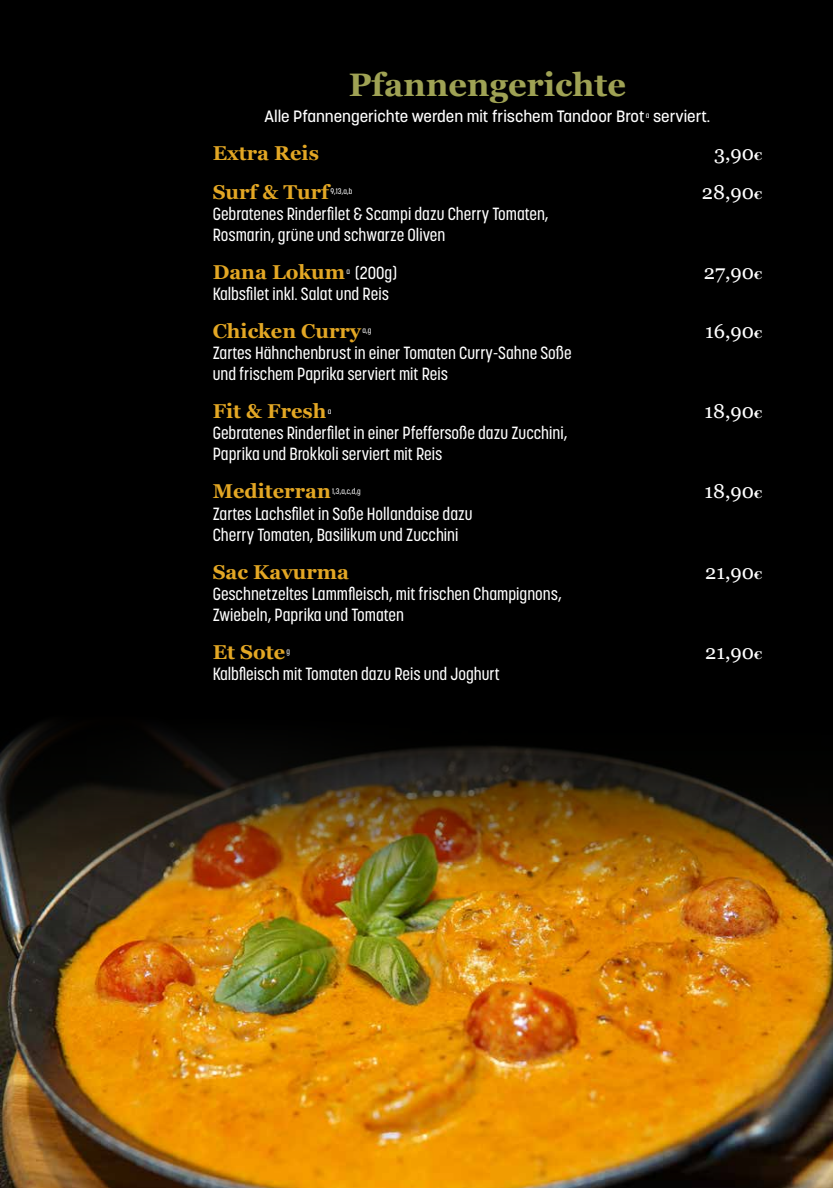
<style>
.page{position:relative;width:833px;height:1188px;background:#fff}
.page>*{position:absolute;margin:0;border:0;box-sizing:border-box;transform-origin:0 0}
.t1{font:700 32.5px "Georgia";color:#9fa254}
.t2{font:700 20px "Georgia";color:#e3a724}
.t3{font:20px "Georgia";color:#fff}
.t4{font:500 17.5px/21px "Korolev Condensed";color:#fff}
.t5{font:500 16.25px "Korolev";color:#fff}
.t6{font:500 8px "Korolev Condensed";color:#fff}
.s1{font-weight:700;font-size:11.25px}
</style>
<div class="page">
<div style="left:0;top:0;width:833px;height:1187px;background:#000"></div>
<img style="left:0;top:724px;width:833px;height:463px">
<h1 class="t1" style="left:349px;top:60px;width:279px">Pfannengerichte</h1>
<p class="t5" style="left:264px;top:106px;width:447px">Alle Pfannengerichte werden mit frischem Tandoor Brot <sup>a</sup> serviert.</p>
<p class="t2" style="left:213px;top:138px;width:108px">Extra Reis</p>
<p class="t3" style="left:714px;top:139px;width:50px">3,90<span class="s1">€</span></p>
<p class="t2" style="left:213px;top:176px;width:118px">Surf &amp; Turf</p>
<p class="t6" style="left:330px;top:186px;width:23px">9,13,a,b</p>
<p class="t3" style="left:702px;top:177px;width:62px">28,90<span class="s1">€</span></p>
<p class="t4" style="left:213px;top:203px;width:337px">Gebratenes Rinderfilet &amp; Scampi dazu Cherry Tomaten,<br>Rosmarin, grüne und schwarze Oliven</p>
<p class="t2" style="left:213px;top:257px;width:134px">Dana Lokum</p>
<p class="t4" style="left:346px;top:262px;width:52px"><sup>a</sup> (200g)</p>
<p class="t3" style="left:704px;top:257px;width:60px">27,90<span class="s1">€</span></p>
<p class="t4" style="left:213px;top:283px;width:178px">Kalbsfilet inkl. Salat und Reis</p>
<p class="t2" style="left:213px;top:316px;width:150px">Chicken Curry</p>
<p class="t6" style="left:362px;top:326px;width:10px">a,g</p>
<p class="t3" style="left:705px;top:316px;width:58px">16,90<span class="s1">€</span></p>
<p class="t4" style="left:213px;top:342px;width:360px">Zartes Hähnchenbrust in einer Tomaten Curry-Sahne Soße und frischem Paprika serviert mit Reis</p>
<p class="t2" style="left:213px;top:396px;width:115px">Fit &amp; Fresh</p>
<p class="t6" style="left:328px;top:406px;width:5px">a</p>
<p class="t3" style="left:704px;top:396px;width:59px">18,90<span class="s1">€</span></p>
<p class="t4" style="left:213px;top:422px;width:356px">Gebratenes Rinderfilet in einer Pfeffersoße dazu Zucchini,<br>Paprika und Brokkoli serviert mit Reis</p>
<p class="t2" style="left:213px;top:476px;width:120px">Mediterran</p>
<p class="t6" style="left:332px;top:486px;width:30px">1,3,a,c,d,g</p>
<p class="t3" style="left:704px;top:477px;width:59px">18,90<span class="s1">€</span></p>
<p class="t4" style="left:213px;top:502px;width:261px">Zartes Lachsfilet in Soße Hollandaise dazu<br>Cherry Tomaten, Basilikum und Zucchini</p>
<p class="t2" style="left:213px;top:556px;width:138px">Sac Kavurma</p>
<p class="t3" style="left:705px;top:557px;width:58px">21,90<span class="s1">€</span></p>
<p class="t4" style="left:213px;top:583px;width:351px">Geschnetzeltes Lammfleisch, mit frischen Champignons,<br>Zwiebeln, Paprika und Tomaten</p>
<p class="t2" style="left:213px;top:636px;width:74px">Et Sote</p>
<p class="t6" style="left:287px;top:646px;width:5px">g</p>
<p class="t3" style="left:705px;top:637px;width:58px">21,90<span class="s1">€</span></p>
<p class="t4" style="left:213px;top:663px;width:288px">Kalbfleisch mit Tomaten dazu Reis und Joghurt</p>
</div>
